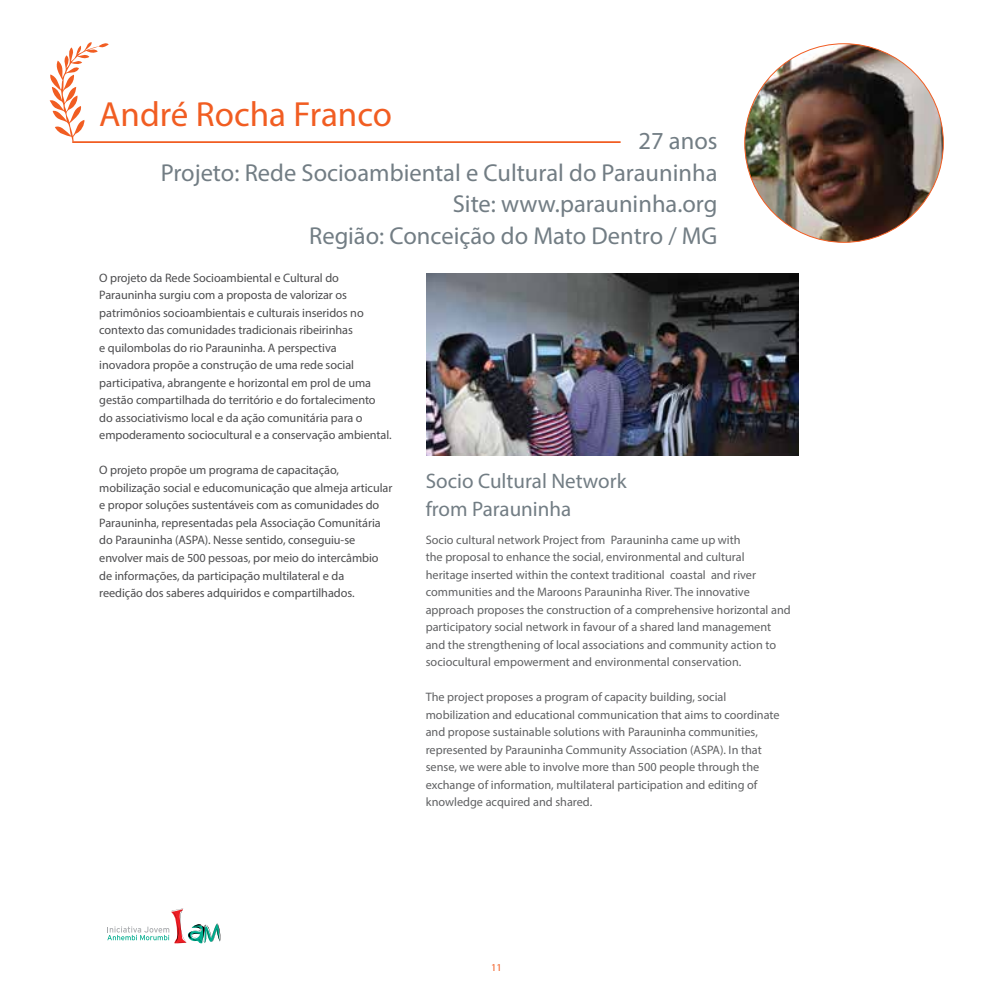
<style>
.page{position:relative;width:993px;height:993px;background:#fff}
.page>*{position:absolute;margin:0;border:0;box-sizing:border-box;transform-origin:0 0}
.t1{font:35px "Myriad Pro";color:#f15d22}
.t2{font:24.5px/31.5px "Myriad Pro";color:#727d84;text-align:right}
.t3{font:21px/28px "Myriad Pro";color:#727d84}
.t4{font:12.25px/17.5px "Myriad Pro";color:#606163}
.t5{font:12.25px/17.5px "Myriad Pro";letter-spacing:-.005em;color:#4d4d4f}
.t6{font:10.5px "Myriad Pro";color:#f15d22}
</style>
<div class="page">
<svg style="left:49px;top:42px;width:60px;height:99px"></svg>
<hr style="left:72px;top:141px;width:548px;height:2px;background:#f15d22">
<img style="left:744px;top:44px;width:199px;height:198px;border-radius:99px">
<img style="left:426px;top:274px;width:372px;height:182px">
<svg style="left:107px;top:908px;width:114px;height:36px"></svg>
<h1 class="t1" style="left:99px;top:93px;width:294px">André Rocha Franco</h1>
<h2 class="t2" style="left:161px;top:125px;width:558px">27 anos<br>Projeto: Rede Socioambiental e Cultural do Parauninha<br>Site: www.parauninha.org<br>Região: Conceição do Mato Dentro / MG</h2>
<p class="t5" style="left:99px;top:268px;width:294px">O projeto da Rede Socioambiental e Cultural do Parauninha surgiu com a proposta de valorizar os patrimônios socioambientais e culturais inseridos no contexto das comunidades tradicionais ribeirinhas<br>e quilombolas do rio Parauninha. A perspectiva<br>inovadora propõe a construção de uma rede social participativa, abrangente e horizontal em prol de uma gestão compartilhada do território e do fortalecimento do associativismo local e da ação comunitária para o empoderamento sociocultural e a conservação ambiental.</p>
<p class="t5" style="left:99px;top:461px;width:294px">O projeto propõe um programa de capacitação, mobilização social e educomunicação que almeja articular e propor soluções sustentáveis com as comunidades do Parauninha, representadas pela Associação Comunitária do Parauninha (ASPA). Nesse sentido, conseguiu-se envolver mais de 500 pessoas, por meio do intercâmbio de informações, da participação multilateral e da<br>reedição dos saberes adquiridos e compartilhados.</p>
<h3 class="t3" style="left:425px;top:466px;width:202px">Socio Cultural Network from Parauninha</h3>
<p class="t4" style="left:425px;top:530px;width:366px">Socio cultural network Project from Parauninha came up with<br>the proposal to enhance the social, environmental and cultural<br>heritage inserted within the context traditional coastal and river communities and the Maroons Parauninha River. The innovative approach proposes the construction of a comprehensive horizontal and participatory social network in favour of a shared land management and the strengthening of local associations and community action to sociocultural empowerment and environmental conservation.</p>
<p class="t4" style="left:425px;top:688px;width:355px">The project proposes a program of capacity building, social mobilization and educational communication that aims to coordinate and propose sustainable solutions with Parauninha communities, represented by Parauninha Community Association (ASPA). In that sense, we were able to involve more than 500 people through the exchange of information, multilateral participation and editing of knowledge acquired and shared.</p>
<p class="t6" style="left:491px;top:961px;width:12px">11</p>
</div>
